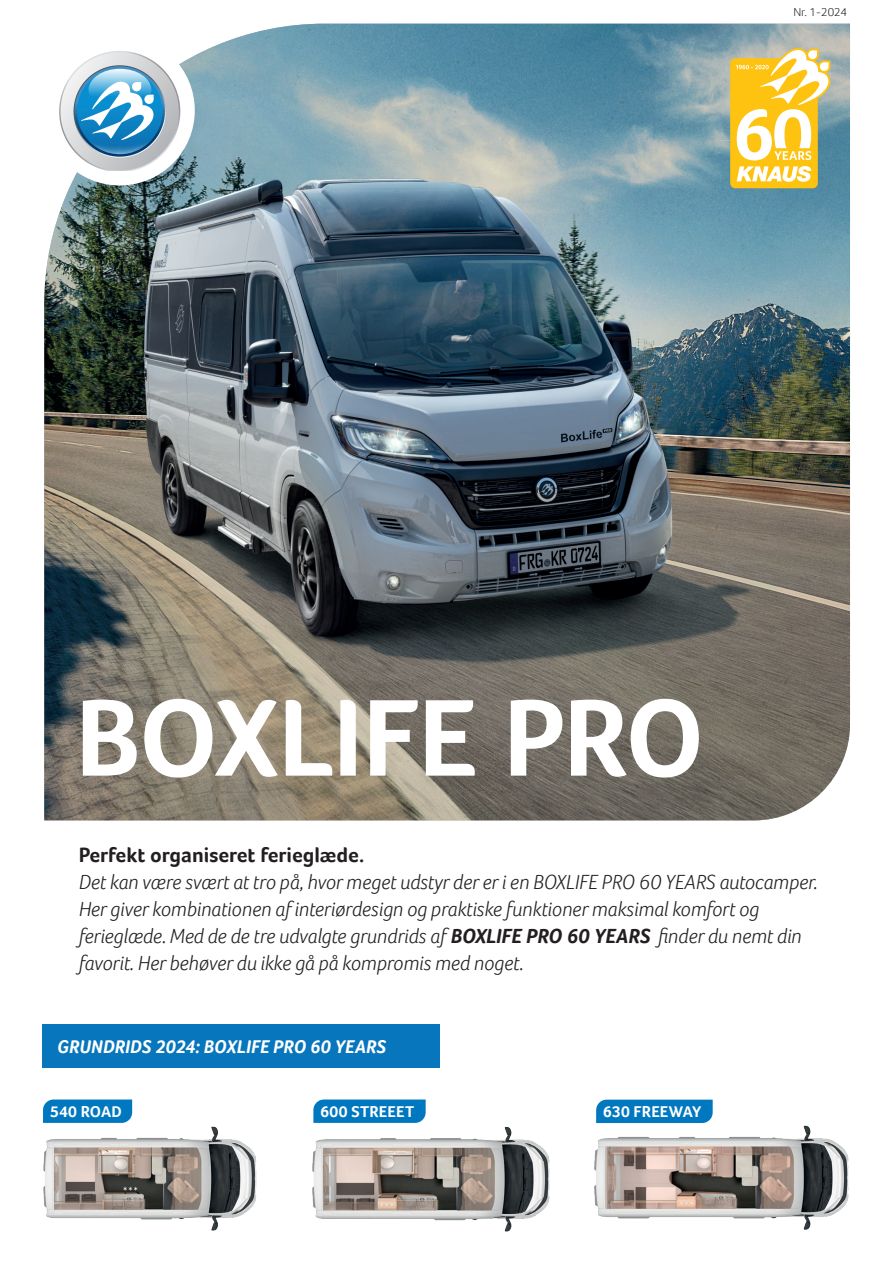
<style>
.page{position:relative;width:893px;height:1263px;background:#fff}
.page>*{position:absolute;margin:0;border:0;box-sizing:border-box;transform-origin:0 0}
.t1{font:700 112.5px "Foco";letter-spacing:-.015em;color:#fff}
.t2{font:italic 300 21px/27px "Foco";color:#231f20}
.Highlights_Modell{font:italic 700 18.9px "Foco";color:#fff}
.t3{font:700 16.05px "Foco";letter-spacing:.01em;color:#fff}
.t4{font:300 12px "Foco";color:#231f20}
.s1{font-weight:700;font-style:normal}
.s2{font-weight:700}
</style>
<div class="page">
<img style="left:44px;top:24px;width:806px;height:796px">
<div style="left:45px;top:35px;width:150px;height:150px;background:#fff;border-radius:50%"></div>
<svg style="left:59px;top:51px;width:121px;height:120px"></svg>
<div style="left:144px;top:95px;width:10px;height:9px;background:#fff;border-radius:5px"></div>
<div style="left:132px;top:82px;width:9px;height:9px;background:#fff;border-radius:5px"></div>
<svg style="left:43px;top:1099px;width:89px;height:8px"></svg>
<svg style="left:314px;top:1099px;width:112px;height:8px"></svg>
<div style="left:43px;top:1024px;width:397px;height:44px;background:#0776bd"></div>
<img style="left:43px;top:1107px;width:214px;height:124px">
<img style="left:312px;top:1107px;width:238px;height:125px">
<hr style="left:718px;top:140px;width:91px;height:1px;background:#fff">
<svg style="left:597px;top:1100px;width:116px;height:6px"></svg>
<img style="left:594px;top:1106px;width:255px;height:124px">
<svg style="left:730px;top:48px;width:101px;height:140px"></svg>
<p class="t4" style="left:793px;top:4px;width:55px">Nr. 1-2024</p>
<p class="t1" style="left:75px;top:671px;width:631px">BOXLIFE PRO</p>
<p class="t2" style="left:79px;top:841px;width:740px"><span class="s1">Perfekt organiseret ferieglæde.<br></span>Det kan være svært at tro på, hvor meget udstyr der er i en BOXLIFE PRO 60 YEARS autocamper.<br>Her giver kombinationen af interiørdesign og praktiske funktioner maksimal komfort og ferieglæde. Med de de tre udvalgte grundrids af <span class="s2">BOXLIFE PRO 60 YEARS</span> finder du nemt din favorit. Her behøver du ikke gå på kompromis med noget.</p>
<p class="Highlights_Modell" style="left:57px;top:1035px;width:330px">GRUNDRIDS 2024: BOXLIFE PRO 60 YEARS</p>
<p class="t3" style="left:50px;top:1102px;width:73px">540 ROAD</p>
<p class="t3" style="left:320px;top:1102px;width:95px">600 STREEET</p>
<p class="t3" style="left:603px;top:1102px;width:100px">630 FREEWAY</p>
</div>
